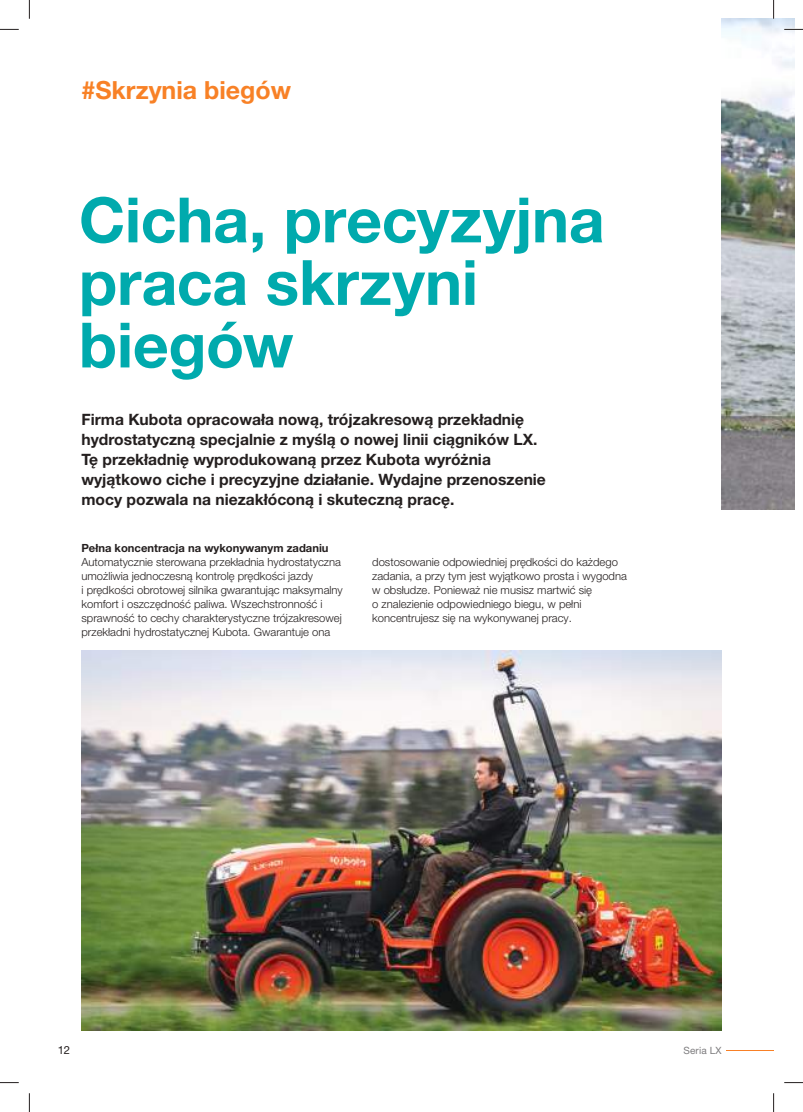
<style>
.page{position:relative;width:803px;height:1112px;background:#fff}
.page>*{position:absolute;margin:0;border:0;box-sizing:border-box;transform-origin:0 0}
.t1{font:700 62.5px/62.5px "Helvetica Neue LT Pro";letter-spacing:-.005em;color:#00aaad}
.t2{font:700 25px "Helvetica Neue LT Pro";color:#f88126}
.t3{font:700 15.62px/20px "Helvetica Neue LT Pro";color:#241f1f}
.t4{font:300 11.25px/14px "Helvetica Neue LT Pro";color:#241f1f}
.t5{font:700 11.25px "Helvetica Neue LT Pro";color:#241f1f}
.t6{font:11.25px "Helvetica Neue LT Pro";color:#241f1f}
.t7{font:10px "Helvetica Neue LT Pro";letter-spacing:.01em;color:#7d7c7e}
</style>
<div class="page">
<hr style="left:726px;top:1049px;width:47px;height:1px;background:#f88026">
<img style="left:721px;top:19px;width:74px;height:490px">
<img style="left:81px;top:650px;width:640px;height:380px">
<svg style="left:0;top:29px;width:19px;height:1px"></svg>
<svg style="left:784px;top:29px;width:19px;height:1px"></svg>
<svg style="left:0;top:1082px;width:19px;height:1px"></svg>
<svg style="left:784px;top:1082px;width:19px;height:1px"></svg>
<svg style="left:29px;top:0;width:1px;height:19px"></svg>
<svg style="left:29px;top:1093px;width:1px;height:18px"></svg>
<svg style="left:773px;top:0;width:1px;height:19px"></svg>
<svg style="left:773px;top:1093px;width:1px;height:18px"></svg>
<h2 class="t2" style="left:81px;top:75px;width:211px">#Skrzynia biegów</h2>
<h1 class="t1" style="left:79px;top:187px;width:527px">Cicha, precyzyjna praca skrzyni biegów</h1>
<p class="t3" style="left:81px;top:409px;width:466px">Firma Kubota opracowała nową, trójzakresową przekładnię hydrostatyczną specjalnie z myślą o nowej linii ciągników LX.<br>Tę przekładnię wyprodukowaną przez Kubota wyróżnia wyjątkowo ciche i precyzyjne działanie. Wydajne przenoszenie mocy pozwala na niezakłóconą i skuteczną pracę.</p>
<p class="t5" style="left:81px;top:541px;width:249px">Pełna koncentracja na wykonywanym zadaniu</p>
<p class="t4" style="left:81px;top:554px;width:263px">Automatycznie sterowana przekładnia hydrostatyczna umożliwia jednoczesną kontrolę prędkości jazdy<br>i prędkości obrotowej silnika gwarantując maksymalny komfort i oszczędność paliwa. Wszechstronność i sprawność to cechy charakterystyczne trójzakresowej przekładni hydrostatycznej Kubota. Gwarantuje ona</p>
<p class="t4" style="left:372px;top:554px;width:256px">dostosowanie odpowiedniej prędkości do każdego zadania, a przy tym jest wyjątkowo prosta i wygodna w obsłudze. Ponieważ nie musisz martwić się<br>o znalezienie odpowiedniego biegu, w pełni koncentrujesz się na wykonywanej pracy.</p>
<p class="t6" style="left:58px;top:1042px;width:14px">12</p>
<p class="t7" style="left:683px;top:1043px;width:39px">Seria LX</p>
</div>
